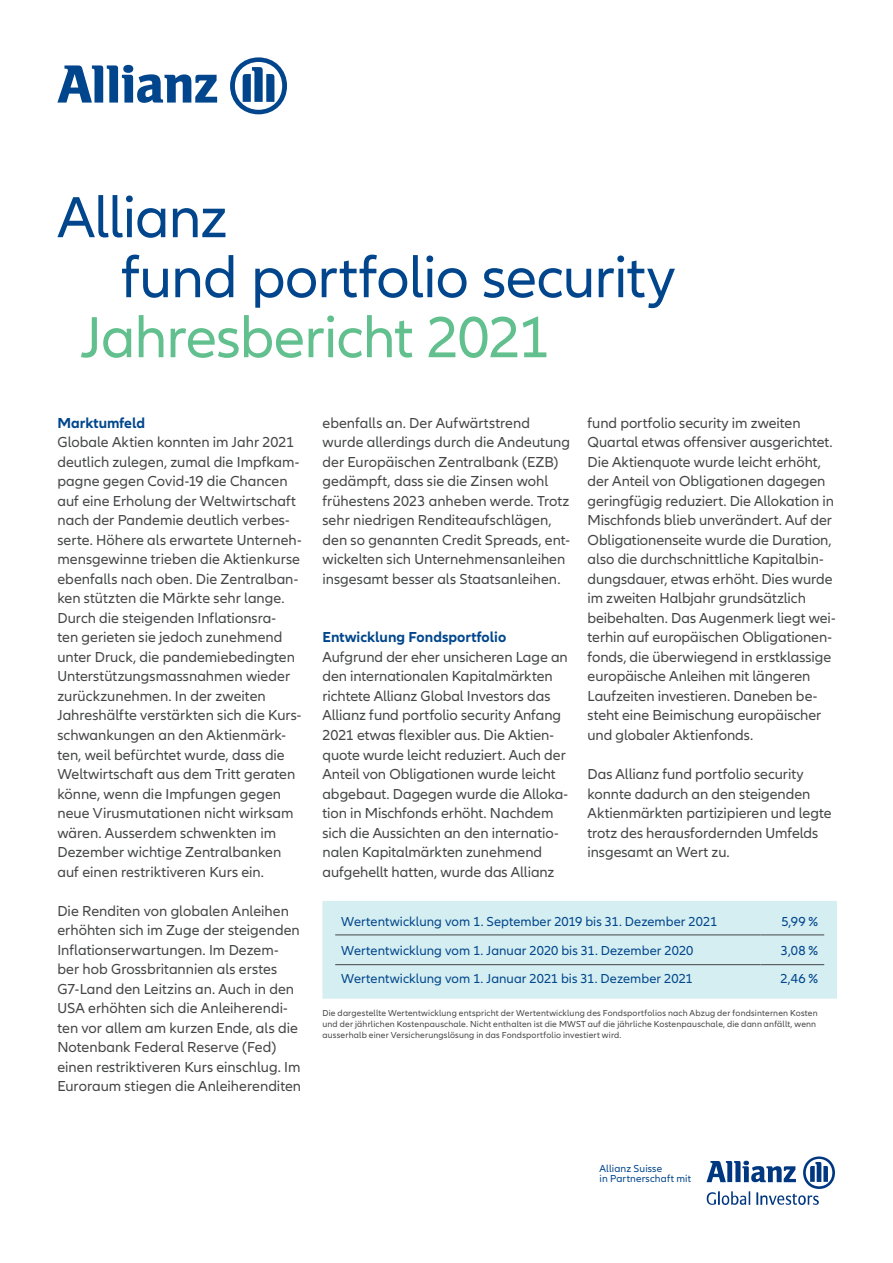
<style>
.page{position:relative;width:893px;height:1263px;background:#fff}
.page>*{position:absolute;margin:0;border:0;box-sizing:border-box;transform-origin:0 0}
.t1{font:60px/60px "Allianz Neo";letter-spacing:-.015em;color:#01468c}
.t2{font:60px "Allianz Neo";letter-spacing:-.015em;color:#61c08d}
.t3{font:15px/19.5px "Allianz Neo";color:#454647}
.t4{font:700 15px "Allianz Neo";color:#01468c}
.t5{font:13.5px "Allianz Neo";letter-spacing:.005em;color:#01468c}
.t6{font:10.5px/10.5px "Allianz Neo";letter-spacing:.015em;color:#01468c}
.t7{font:9px/10.8px "Allianz Neo";letter-spacing:.02em;color:#454647}
</style>
<div class="page">
<div style="left:322px;top:901px;width:515px;height:98px;background:#d5eef1"></div>
<hr style="left:335px;top:935px;width:425px;height:1px;background:#454647">
<hr style="left:760px;top:935px;width:64px;height:1px;background:#454647">
<hr style="left:335px;top:964px;width:425px;height:1px;background:#454647">
<hr style="left:760px;top:964px;width:64px;height:1px;background:#454647">
<svg style="left:57px;top:65px;width:160px;height:38px"></svg>
<svg style="left:230px;top:57px;width:57px;height:57px"></svg>
<svg style="left:706px;top:1156px;width:129px;height:49px"></svg>
<h1 class="t1" style="left:121px;top:189px;width:556px;text-indent:-64px">Allianz<br>fund portfolio security</h1>
<h1 class="t2" style="left:81px;top:303px;width:471px">Jahresbericht 2021</h1>
<p class="t4" style="left:57px;top:414px;width:89px">Marktumfeld</p>
<p class="t3" style="left:57px;top:433px;width:246px">Globale Aktien konnten im Jahr 2021 deutlich zulegen, zumal die Impfkam&shy;pagne gegen Covid-19 die Chancen auf eine Erholung der Weltwirtschaft nach der Pandemie deutlich verbes&shy;serte. Höhere als erwartete Unterneh&shy;mensgewinne trieben die Aktienkurse ebenfalls nach oben. Die Zentralban&shy;ken stützten die Märkte sehr lange.<br>Durch die steigenden Inflationsra-<br>ten gerieten sie jedoch zunehmend unter Druck, die pandemiebedingten Unterstützungsmassnahmen wieder zurückzunehmen. In der zweiten Jahreshälfte verstärkten sich die Kurs&shy;schwankungen an den Aktienmärk&shy;ten, weil befürchtet wurde, dass die Weltwirtschaft aus dem Tritt geraten könne, wenn die Impfungen gegen neue Virusmutationen nicht wirksam wären. Ausserdem schwenkten im Dezember wichtige Zentralbanken auf einen restriktiveren Kurs ein.</p>
<p class="t3" style="left:57px;top:901px;width:245px">Die Renditen von globalen Anleihen erhöhten sich im Zuge der steigenden Inflationserwartungen. Im Dezem&shy;ber hob Grossbritannien als erstes G7-Land den Leitzins an. Auch in den USA erhöhten sich die Anleiherendi&shy;ten vor allem am kurzen Ende, als die Notenbank Federal Reserve (Fed) einen restriktiveren Kurs einschlug. Im Euroraum stiegen die Anleiherenditen</p>
<p class="t3" style="left:322px;top:414px;width:249px">ebenfalls an. Der Aufwärtstrend wurde allerdings durch die Andeutung der Europäischen Zentralbank (EZB) gedämpft, dass sie die Zinsen wohl frühestens 2023 anheben werde. Trotz sehr niedrigen Renditeaufschlägen, den so genannten Credit Spreads, ent&shy;wickelten sich Unternehmensanleihen insgesamt besser als Staatsanleihen.</p>
<p class="t4" style="left:322px;top:629px;width:185px">Entwicklung Fondsportfolio</p>
<p class="t3" style="left:322px;top:648px;width:247px">Aufgrund der eher unsicheren Lage an den internationalen Kapitalmärkten richtete Allianz Global Investors das Allianz fund portfolio security Anfang 2021 etwas flexibler aus. Die Aktien&shy;quote wurde leicht reduziert. Auch der Anteil von Obligationen wurde leicht abgebaut. Dagegen wurde die Alloka&shy;tion in Mischfonds erhöht. Nachdem sich die Aussichten an den internatio&shy;nalen Kapitalmärkten zunehmend aufgehellt hatten, wurde das Allianz</p>
<p class="t3" style="left:587px;top:414px;width:250px">fund portfolio security im zweiten Quartal etwas offensiver ausgerichtet.<br>Die Aktienquote wurde leicht erhöht, der Anteil von Obligationen dagegen geringfügig reduziert. Die Allokation in Mischfonds blieb unverändert. Auf der Obligationenseite wurde die Duration, also die durchschnittliche Kapitalbin&shy;dungsdauer, etwas erhöht. Dies wurde im zweiten Halbjahr grundsätzlich beibehalten. Das Augenmerk liegt wei&shy;terhin auf europäischen Obligationen&shy;fonds, die überwiegend in erstklassige europäische Anleihen mit längeren Laufzeiten investieren. Daneben be&shy;steht eine Beimischung europäischer und globaler Aktienfonds.</p>
<p class="t3" style="left:587px;top:765px;width:246px">Das Allianz fund portfolio security konnte dadurch an den steigenden Aktienmärkten partizipieren und legte trotz des herausfordernden Umfelds insgesamt an Wert zu.</p>
<p class="t5" style="left:341px;top:914px;width:377px">Wertentwicklung vom 1. September 2019 bis 31. Dezember 2021</p>
<p class="t5" style="left:781px;top:914px;width:38px">5,99 %</p>
<p class="t5" style="left:341px;top:943px;width:354px">Wertentwicklung vom 1. Januar 2020 bis 31. Dezember 2020</p>
<p class="t5" style="left:781px;top:943px;width:39px">3,08 %</p>
<p class="t5" style="left:341px;top:971px;width:353px">Wertentwicklung vom 1. Januar 2021 bis 31. Dezember 2021</p>
<p class="t5" style="left:780px;top:971px;width:39px">2,46 %</p>
<p class="t7" style="left:322px;top:1008px;width:497px">Die dargestellte Wertentwicklung entspricht der Wertentwicklung des Fondsportfolios nach Abzug der fondsinternen Kosten und der jährlichen Kostenpauschale. Nicht enthalten ist die MWST auf die jährliche Kostenpauschale, die dann anfällt, wenn ausserhalb einer Versicherungslösung in das Fondsportfolio investiert wird.</p>
<p class="t6" style="left:600px;top:1163px;width:93px">Allianz Suisse<br>in Partnerschaft mit</p>
</div>
